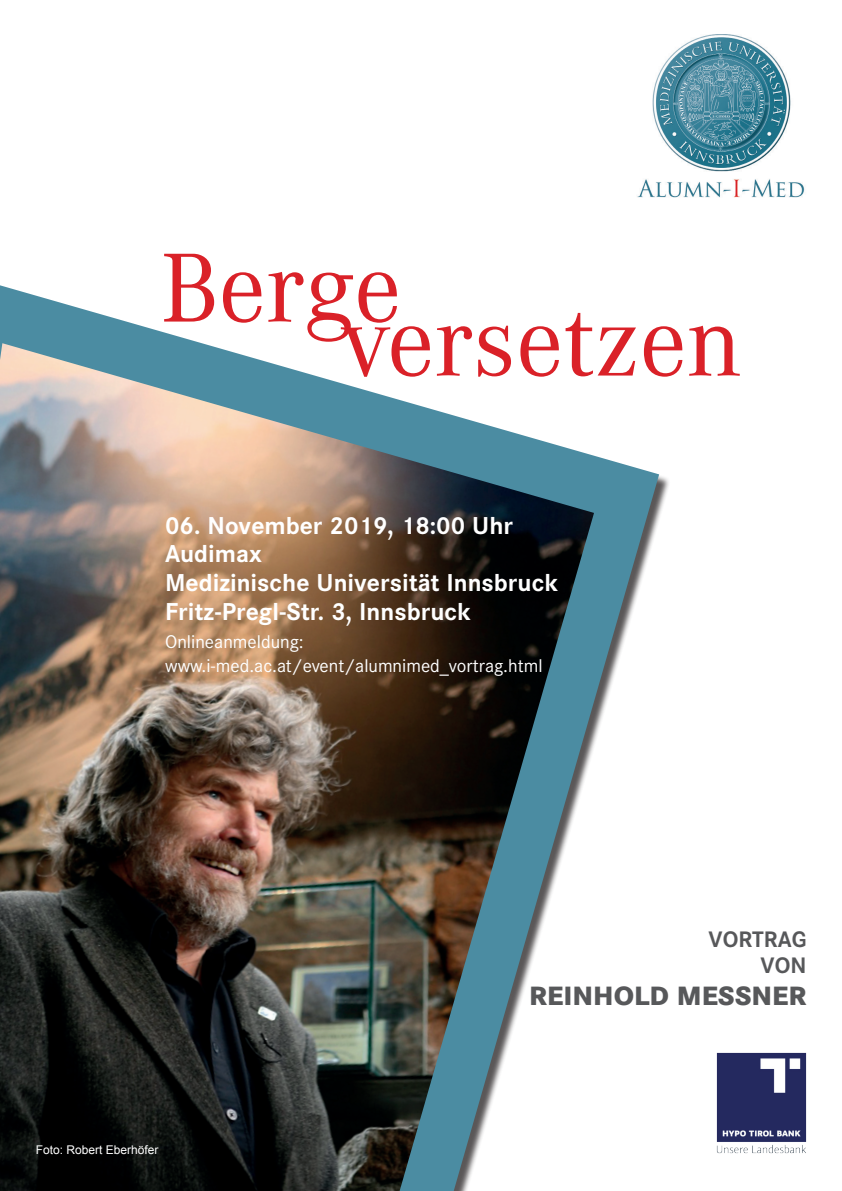
<style>
.page{position:relative;width:842px;height:1191px;background:#fff}
.page>*{position:absolute;margin:0;border:0;box-sizing:border-box;transform-origin:0 0}
.t1{font:96px "Corporate A";color:#da2128}
.t2{font:800 26px "Corporate S";color:#57585a}
.t3{font:700 24px/28.8px "Corporate S";color:#fff}
.t4{font:700 22px/26.4px "Corporate S";color:#57585a;text-align:right}
.t5{font:18px/24px "Corporate S";color:#fff}
.t6{font:12px "Arial";color:#fff}
</style>
<div class="page">
<svg style="left:0;top:285px;width:659px;height:460px"></svg>
<img style="left:0;top:343px;width:594px;height:848px">
<img style="left:637px;top:34px;width:168px;height:164px">
<img style="left:716px;top:1052px;width:90px;height:101px">
<h1 class="t1" style="left:161px;top:232px;width:241px">Berge</h1>
<h1 class="t1" style="left:341px;top:286px;width:402px">versetzen</h1>
<p class="t3" style="left:165px;top:511px;width:394px">06. November 2019, 18:00 Uhr<br>Audimax<br>Medizinische Universität Innsbruck<br>Fritz-Pregl-Str. 3, Innsbruck</p>
<p class="t5" style="left:165px;top:630px;width:379px">Onlineanmeldung: www.i-med.ac.at/event/alumnimed_vortrag.html</p>
<p class="t6" style="left:36px;top:1142px;width:124px">Foto: Robert Eberhöfer</p>
<p class="t4" style="left:708px;top:926px;width:99px">VORTRAG<br>VON</p>
<p class="t2" style="left:529px;top:978px;width:279px">REINHOLD MESSNER</p>
</div>
